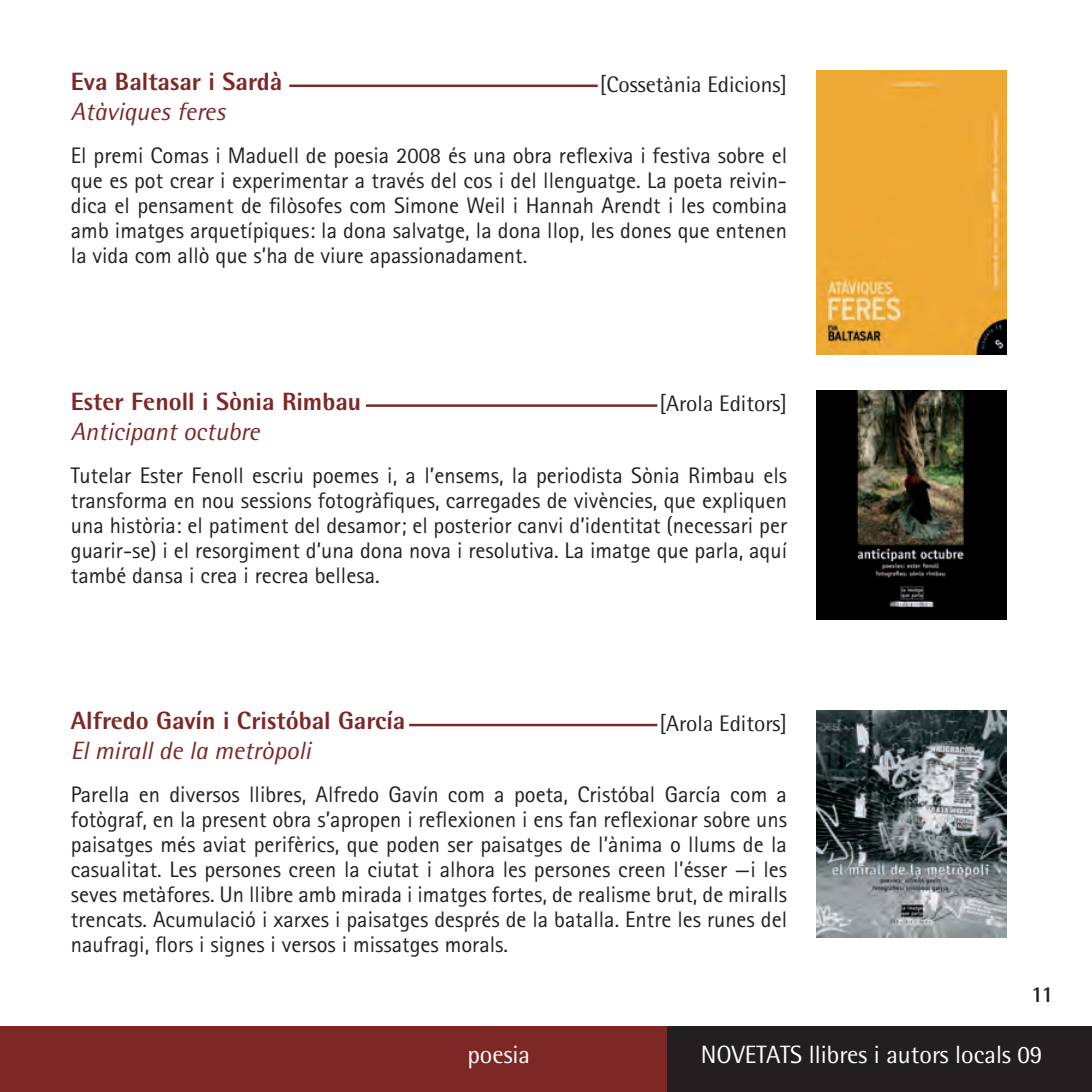
<style>
.page{position:relative;width:1092px;height:1092px;background:#fff}
.page>*{position:absolute;margin:0;border:0;box-sizing:border-box;transform-origin:0 0}
.t1{font:800 25px "Rotis Semi Sans";color:#7d2726}
.t2{font:italic 25px "Rotis Semi Sans";color:#7d2726}
.t3{font:25px "Rotis Semi Sans";color:#fff}
.t4{font:22.5px/25px "Rotis Sans Serif";color:#231f20;text-align:justify}
.t5{font:22.5px "Rotis Semi Sans";color:#231f20}
.t6{font:700 22.5px "Rotis Semi Sans";color:#231f20}
</style>
<div class="page">
<div style="left:0;top:1026px;width:14px;height:65px;background:#7d2726"></div>
<div style="left:13px;top:1026px;width:1064px;height:65px;background:#7d2726"></div>
<div style="left:668px;top:1026px;width:423px;height:65px;background:#231f20"></div>
<img style="left:816px;top:71px;width:190px;height:283px">
<hr style="left:409px;top:723px;width:248px;height:3px;background:#7d2726">
<hr style="left:366px;top:404px;width:291px;height:3px;background:#7d2726">
<hr style="left:289px;top:85px;width:308px;height:2px;background:#7d2726">
<img style="left:816px;top:390px;width:190px;height:229px">
<img style="left:816px;top:710px;width:190px;height:227px">
<p class="t1" style="left:71px;top:73px;width:213px">Eva Baltasar i Sardà</p>
<p class="t2" style="left:71px;top:103px;width:156px">Atàviques feres</p>
<p class="t4" style="left:71px;top:145px;width:717px">El premi Comas i Maduell de poesia 2008 és una obra reflexiva i festiva sobre el que es pot crear i experimentar a través del cos i del llenguatge. La poeta reivin&shy;dica el pensament de filòsofes com Simone Weil i Hannah Arendt i les combina amb imatges arquetípiques: la dona salvatge, la dona llop, les dones que entenen la vida com allò que s’ha de viure apassionadament.</p>
<p class="t5" style="left:599px;top:76px;width:189px">[Cossetània Edicions]</p>
<p class="t1" style="left:71px;top:392px;width:292px">Ester Fenoll i Sònia Rimbau</p>
<p class="t2" style="left:71px;top:422px;width:190px">Anticipant octubre</p>
<p class="t4" style="left:71px;top:464px;width:717px">Tutelar Ester Fenoll escriu poemes i, a l’ensems, la periodista Sònia Rimbau els transforma en nou sessions fotogràfiques, carregades de vivències, que expliquen una història: el patiment del desamor; el posterior canvi d’identitat (necessari per guarir-se) i el resorgiment d’una dona nova i resolutiva. La imatge que parla, aquí també dansa i crea i recrea bellesa.</p>
<p class="t5" style="left:659px;top:396px;width:129px">[Arola Editors]</p>
<p class="t1" style="left:71px;top:712px;width:336px">Alfredo Gavín i Cristóbal García</p>
<p class="t2" style="left:71px;top:742px;width:241px">El mirall de la metròpoli</p>
<p class="t4" style="left:71px;top:784px;width:717px">Parella en diversos llibres, Alfredo Gavín com a poeta, Cristóbal García com a fotògraf, en la present obra s’apropen i reflexionen i ens fan reflexionar sobre uns paisatges més aviat perifèrics, que poden ser paisatges de l’ànima o llums de la casualitat. Les persones creen la ciutat i alhora les persones creen l’ésser —i les seves metàfores. Un llibre amb mirada i imatges fortes, de realisme brut, de miralls trencats. Acumulació i xarxes i paisatges després de la batalla. Entre les runes del naufragi, flors i signes i versos i missatges morals.</p>
<p class="t5" style="left:659px;top:715px;width:129px">[Arola Editors]</p>
<p class="t6" style="left:1030px;top:986px;width:24px">11</p>
<p class="t3" style="left:467px;top:1045px;width:64px">poesia</p>
<p class="t3" style="left:700px;top:1045px;width:343px">NOVETATS llibres i autors locals 09</p>
</div>
